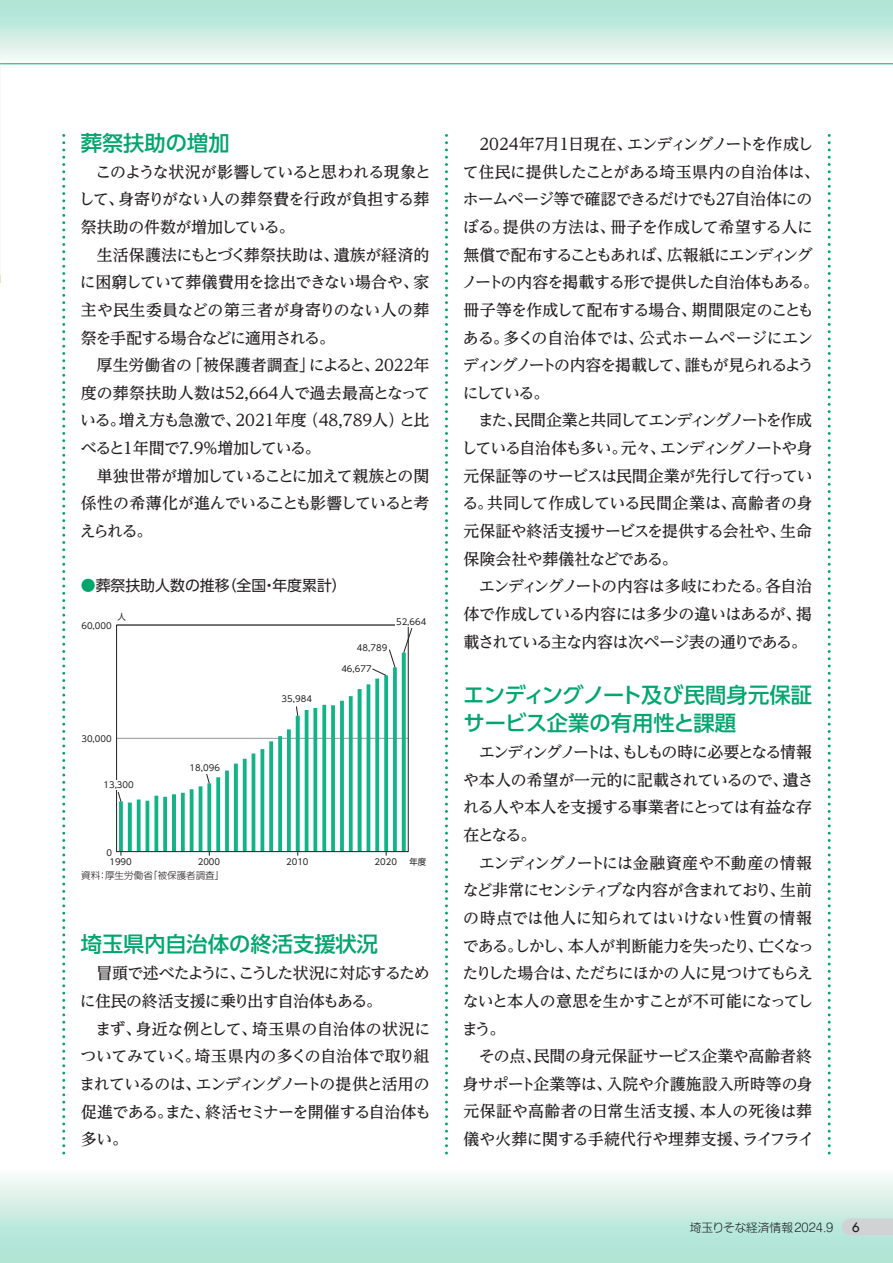
<style>
.page{position:relative;width:893px;height:1263px;background:#fff}
.page>*{position:absolute;margin:0;border:0;box-sizing:border-box;transform-origin:0 0}
.t1{font:500 21.3px/27.6px "UD Shin Go Pro";color:#00a66e}
.t2{font:500 15.9px/27.6px "UD Reimin Pro";letter-spacing:-.04em;color:#231f20;text-align:justify}
.t3{font:14.85px "UD Shin Go Pro";color:#231f20}
.t4{font:300 11.7px "Shin M Go Pro";color:#231f20}
.t5{font:300 9.6px "UD Shin Go Pro";color:#231f20}
.t6{font:8.55px "UD Shin Go Pro";letter-spacing:.005em;color:#231f20}
.s1{color:#00a66e}
.s2{font-family:"Tw Cen";font-weight:400;font-size:14.85px}
</style>
<div class="page">
<div style="left:0;top:0;width:893px;height:64px;background:linear-gradient(to bottom,#a4e1d0,#f6f9f6)"></div>
<div style="left:0;top:1169px;width:893px;height:94px;background:linear-gradient(to bottom,#f7faf8,#a5e1cf)"></div>
<svg style="left:62px;top:143px;width:3px;height:1011px"></svg>
<svg style="left:445px;top:143px;width:3px;height:1011px"></svg>
<svg style="left:828px;top:143px;width:3px;height:1011px"></svg>
<hr style="left:0;top:63px;width:893px;height:1px;background:#00a66e">
<svg style="left:842px;top:1218px;width:51px;height:17px"></svg>
<hr style="left:117px;top:738px;width:291px;height:1px;background:#939598">
<svg style="left:402px;top:653px;width:4px;height:197px"></svg>
<svg style="left:393px;top:667px;width:4px;height:183px"></svg>
<svg style="left:384px;top:676px;width:4px;height:174px"></svg>
<svg style="left:375px;top:679px;width:4px;height:171px"></svg>
<hr style="left:367px;top:684px;width:3px;height:168px;background:#11b387">
<svg style="left:358px;top:689px;width:4px;height:161px"></svg>
<svg style="left:349px;top:696px;width:4px;height:154px"></svg>
<svg style="left:340px;top:701px;width:4px;height:149px"></svg>
<svg style="left:331px;top:705px;width:4px;height:145px"></svg>
<svg style="left:322px;top:705px;width:4px;height:145px"></svg>
<svg style="left:313px;top:708px;width:4px;height:142px"></svg>
<hr style="left:305px;top:710px;width:3px;height:142px;background:#11b387">
<svg style="left:296px;top:716px;width:4px;height:134px"></svg>
<svg style="left:287px;top:729px;width:4px;height:121px"></svg>
<svg style="left:278px;top:736px;width:4px;height:114px"></svg>
<svg style="left:269px;top:741px;width:4px;height:109px"></svg>
<svg style="left:260px;top:749px;width:4px;height:101px"></svg>
<hr style="left:252px;top:753px;width:3px;height:99px;background:#11b387">
<svg style="left:243px;top:759px;width:4px;height:91px"></svg>
<svg style="left:234px;top:764px;width:4px;height:86px"></svg>
<svg style="left:225px;top:770px;width:4px;height:80px"></svg>
<svg style="left:216px;top:777px;width:4px;height:73px"></svg>
<svg style="left:207px;top:783px;width:4px;height:67px"></svg>
<hr style="left:199px;top:786px;width:3px;height:66px;background:#11b387">
<hr style="left:190px;top:789px;width:3px;height:63px;background:#11b387">
<svg style="left:181px;top:793px;width:4px;height:57px"></svg>
<hr style="left:172px;top:794px;width:4px;height:58px;background:#11b387">
<svg style="left:163px;top:797px;width:4px;height:53px"></svg>
<svg style="left:154px;top:796px;width:4px;height:54px"></svg>
<hr style="left:146px;top:801px;width:3px;height:51px;background:#11b387">
<svg style="left:137px;top:799px;width:4px;height:51px"></svg>
<svg style="left:128px;top:802px;width:4px;height:48px"></svg>
<svg style="left:119px;top:801px;width:4px;height:49px"></svg>
<svg style="left:118px;top:792px;width:4px;height:10px"></svg>
<svg style="left:206px;top:774px;width:4px;height:10px"></svg>
<svg style="left:296px;top:706px;width:2px;height:10px"></svg>
<svg style="left:372px;top:649px;width:24px;height:27px"></svg>
<svg style="left:403px;top:628px;width:10px;height:25px"></svg>
<div style="left:116px;top:625px;width:293px;height:227px;border:1px solid #231f20"></div>
<div style="left:102px;top:780px;width:33px;height:10px;background:#fff"></div>
<div style="left:395px;top:617px;width:33px;height:10px;background:#fff"></div>
<h1 class="t1" style="left:81px;top:128px;width:150px">葬祭扶助の増加</h1>
<p class="t2" style="left:78px;top:158px;width:354px;text-indent:17px">このような状況が影響していると思われる現象として、身寄りがない人の葬祭費を行政が負担する葬祭扶助の件数が増加している。</p>
<p class="t2" style="left:80px;top:240px;width:351px;text-indent:17px">生活保護法にもとづく葬祭扶助は、遺族が経済的に困窮していて葬儀費用を捻出できない場合や、家主や民生委員などの第三者が身寄りのない人の葬祭を手配する場合などに適用される。</p>
<p class="t2" style="left:80px;top:351px;width:351px;text-indent:16px">厚生労働省の「被保護者調査」によると、2022年度の葬祭扶助人数は52,664人で過去最高となっている。増え方も急激で、2021年度（48,789人）と比べると1年間で7.9％増加している。</p>
<p class="t2" style="left:80px;top:461px;width:351px;text-indent:17px">単独世帯が増加していることに加えて親族との関係性の希薄化が進んでいることも影響していると考えられる。</p>
<p class="t3" style="left:81px;top:574px;width:268px"><span class="s1">●</span>葬祭扶助人数の推移（全国・年度累計）</p>
<p class="t6" style="left:117px;top:610px;width:10px">人</p>
<p class="t6" style="left:81px;top:619px;width:32px">60,000</p>
<p class="t6" style="left:282px;top:692px;width:32px">35,984</p>
<p class="t6" style="left:357px;top:640px;width:32px">48,789</p>
<p class="t6" style="left:341px;top:662px;width:32px">46,677</p>
<p class="t6" style="left:396px;top:615px;width:32px">52,664</p>
<p class="t6" style="left:81px;top:732px;width:32px">30,000</p>
<p class="t6" style="left:103px;top:778px;width:32px">13,300</p>
<p class="t6" style="left:190px;top:761px;width:32px">18,096</p>
<p class="t6" style="left:107px;top:845px;width:7px">0</p>
<p class="t6" style="left:109px;top:855px;width:24px">1990</p>
<p class="t6" style="left:198px;top:855px;width:24px">2000</p>
<p class="t6" style="left:286px;top:855px;width:24px">2010</p>
<p class="t6" style="left:375px;top:855px;width:24px">2020</p>
<p class="t5" style="left:81px;top:868px;width:145px">資料：厚生労働省「被保護者調査」</p>
<p class="t6" style="left:409px;top:855px;width:19px">年度</p>
<h1 class="t1" style="left:81px;top:930px;width:299px">埼玉県内自治体の終活支援状況</h1>
<p class="t2" style="left:80px;top:959px;width:351px;text-indent:16px">冒頭で述べたように、こうした状況に対応するために住民の終活支援に乗り出す自治体もある。</p>
<p class="t2" style="left:79px;top:1014px;width:353px;text-indent:16px">まず、身近な例として、埼玉県の自治体の状況についてみていく。埼玉県内の多くの自治体で取り組まれているのは、エンディングノートの提供と活用の促進である。また、終活セミナーを開催する自治体も多い。</p>
<p class="t2" style="left:462px;top:130px;width:359px;text-align:left;text-indent:18px">2024年7月1日現在、エンディングノートを作成して住民に提供したことがある埼玉県内の自治体は、ホームページ等で確認できるだけでも27自治体にのぼる。提供の方法は、冊子を作成して希望する人に無償で配布することもあれば、広報紙にエンディングノートの内容を掲載する形で提供した自治体もある。冊子等を作成して配布する場合、期間限定のこともある。多くの自治体では、公式ホームページにエンディングノートの内容を掲載して、誰もが見られるようにしている。</p>
<p class="t2" style="left:461px;top:406px;width:353px;text-indent:17px">また、民間企業と共同してエンディングノートを作成している自治体も多い。元々、エンディングノートや身元保証等のサービスは民間企業が先行して行っている。共同して作成している民間企業は、高齢者の身元保証や終活支援サービスを提供する会社や、生命保険会社や葬儀社などである。</p>
<p class="t2" style="left:463px;top:572px;width:350px;text-indent:16px">エンディングノートの内容は多岐にわたる。各自治体で作成している内容には多少の違いはあるが、掲載されている主な内容は次ページ表の通りである。</p>
<h1 class="t1" style="left:463px;top:681px;width:350px">エンディングノート及び民間身元保証サービス企業の有用性と課題</h1>
<p class="t2" style="left:463px;top:738px;width:352px;text-indent:16px">エンディングノートは、もしもの時に必要となる情報や本人の希望が一元的に記載されているので、遺される人や本人を支援する事業者にとっては有益な存在となる。</p>
<p class="t2" style="left:462px;top:848px;width:353px;text-indent:17px">エンディングノートには金融資産や不動産の情報など非常にセンシティブな内容が含まれており、生前の時点では他人に知られてはいけない性質の情報である。しかし、本人が判断能力を失ったり、亡くなったりした場合は、ただちにほかの人に見つけてもらえないと本人の意思を生かすことが不可能になってしまう。</p>
<p class="t2" style="left:463px;top:1042px;width:353px;text-indent:16px">その点、民間の身元保証サービス企業や高齢者終身サポート企業等は、入院や介護施設入所時等の身元保証や高齢者の日常生活支援、本人の死後は葬儀や火葬に関する手続代行や埋葬支援、ライフライ</p>
<p class="t4" style="left:690px;top:1218px;width:171px">埼玉りそな経済情報 2024.9 <span class="s2">6</span></p>
</div>
